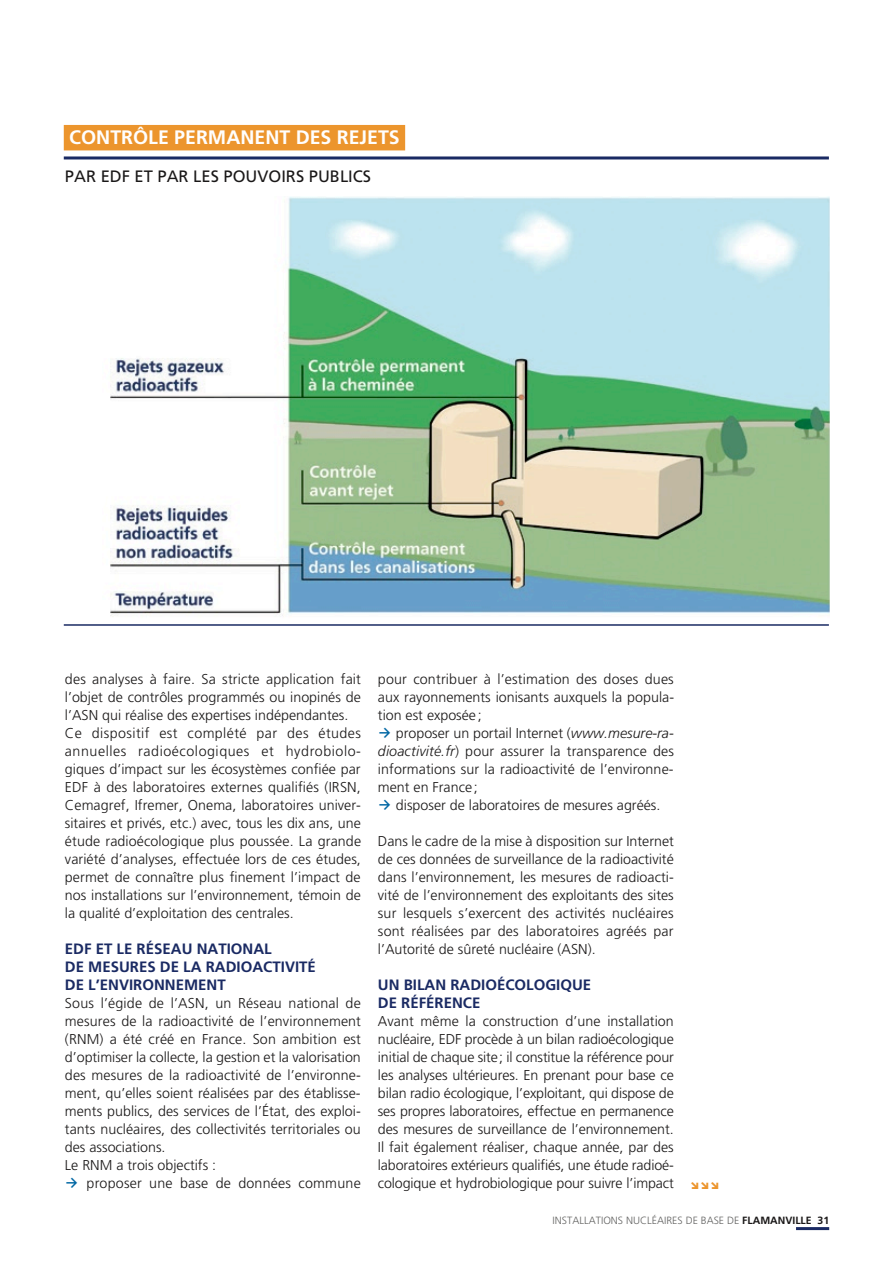
<style>
.page{position:relative;width:893px;height:1263px;background:#fff}
.page>*{position:absolute;margin:0;border:0;box-sizing:border-box;transform-origin:0 0}
.t1{font:700 19.5px "Frutiger";color:#fffefd}
.t2{font:16.5px "Frutiger";color:#1a1818}
.t3{font:700 15px/18px "Frutiger";color:#1a2a63}
.t4{font:300 14.25px/18px "Frutiger";letter-spacing:.005em;color:#1a1818}
.t5{font:12.3px "Flesh Plain";color:#ec952d}
.t6{font:300 10.5px "Frutiger";color:#636362}
.s1{font-family:"Flesh Plain";font-weight:400;color:#0067a4}
.s2{font-style:italic}
.s3{font-weight:700;color:#1a1818}
</style>
<div class="page">
<hr style="left:796px;top:1227px;width:33px;height:3px;background:#1a2a63">
<img style="left:110px;top:197px;width:719px;height:420px">
<div style="left:64px;top:125px;width:341px;height:25px;background:#ec952d"></div>
<hr style="left:64px;top:624px;width:765px;height:2px;background:#1a2a63">
<hr style="left:64px;top:156px;width:765px;height:3px;background:#1a2a63">
<h1 class="t1" style="left:69px;top:125px;width:332px">CONTRÔLE PERMANENT DES REJETS</h1>
<p class="t2" style="left:65px;top:166px;width:308px">PAR EDF ET PAR LES POUVOIRS PUBLICS</p>
<p class="t4" style="left:65px;top:670px;width:298px">des analyses à faire. Sa stricte application fait l’objet de contrôles programmés ou inopinés de l’ASN qui réalise des expertises indépendantes.<br>Ce dispositif est complété par des études annuelles radioécologiques et hydrobiolo&shy;giques d’impact sur les écosystèmes confiée par EDF à des laboratoires externes qualifiés (IRSN, Cemagref, Ifremer, Onema, laboratoires univer&shy;sitaires et privés, etc.) avec, tous les dix ans, une étude radioécologique plus poussée. La grande variété d’analyses, effectuée lors de ces études, permet de connaître plus finement l’impact de nos installations sur l’environnement, témoin de la qualité d’exploitation des centrales.</p>
<p class="t3" style="left:65px;top:940px;width:252px">EDF ET LE RÉSEAU NATIONAL<br>DE MESURES DE LA RADIOACTIVITÉ<br>DE L’ENVIRONNEMENT</p>
<p class="t4" style="left:65px;top:994px;width:298px">Sous l’égide de l’ASN, un Réseau national de mesures de la radioactivité de l’environnement (RNM) a été créé en France. Son ambition est d’optimiser la collecte, la gestion et la valorisation des mesures de la radioactivité de l’environne&shy;ment, qu’elles soient réalisées par des établisse&shy;ments publics, des services de l’État, des exploi&shy;tants nucléaires, des collectivités territoriales ou des associations.<br>Le RNM a trois objectifs :<br><span class="s1">q</span> proposer une base de données commune</p>
<p class="t4" style="left:378px;top:670px;width:298px">pour contribuer à l’estimation des doses dues aux rayonnements ionisants auxquels la popula&shy;tion est exposée ;<br><span class="s1">q</span> proposer un portail Internet (<span class="s2">www.mesure-ra&shy;dioactivité.fr</span>) pour assurer la transparence des informations sur la radioactivité de l’environne&shy;ment en France;<br><span class="s1">q</span> disposer de laboratoires de mesures agréés.</p>
<p class="t4" style="left:378px;top:832px;width:297px;text-align:justify">Dans le cadre de la mise à disposition sur Internet de ces données de surveillance de la radioactivité dans l’environnement, les mesures de radioacti&shy;vité de l’environnement des exploitants des sites sur lesquels s’exercent des activités nucléaires sont réalisées par des laboratoires agréés par l’Autorité de sûreté nucléaire (ASN).</p>
<p class="t3" style="left:378px;top:976px;width:215px">UN BILAN RADIOÉCOLOGIQUE<br>DE RÉFÉRENCE</p>
<p class="t4" style="left:378px;top:1012px;width:297px;text-align:justify">Avant même la construction d’une installation nucléaire, EDF procède à un bilan radioécologique initial de chaque site; il constitue la référence pour les analyses ultérieures. En prenant pour base ce bilan radio écologique, l’exploitant, qui dispose de ses propres laboratoires, effectue en permanence des mesures de surveillance de l’environnement.<br>Il fait également réaliser, chaque année, par des laboratoires extérieurs qualifiés, une étude radioé&shy;cologique et hydrobiologique pour suivre l’impact</p>
<p class="t5" style="left:690px;top:1177px;width:31px">;;;</p>
<p class="t6" style="left:553px;top:1214px;width:278px">INSTALLATIONS NUCLÉAIRES DE BASE DE <span class="s3">FLAMANVILLE 31</span></p>
</div>
